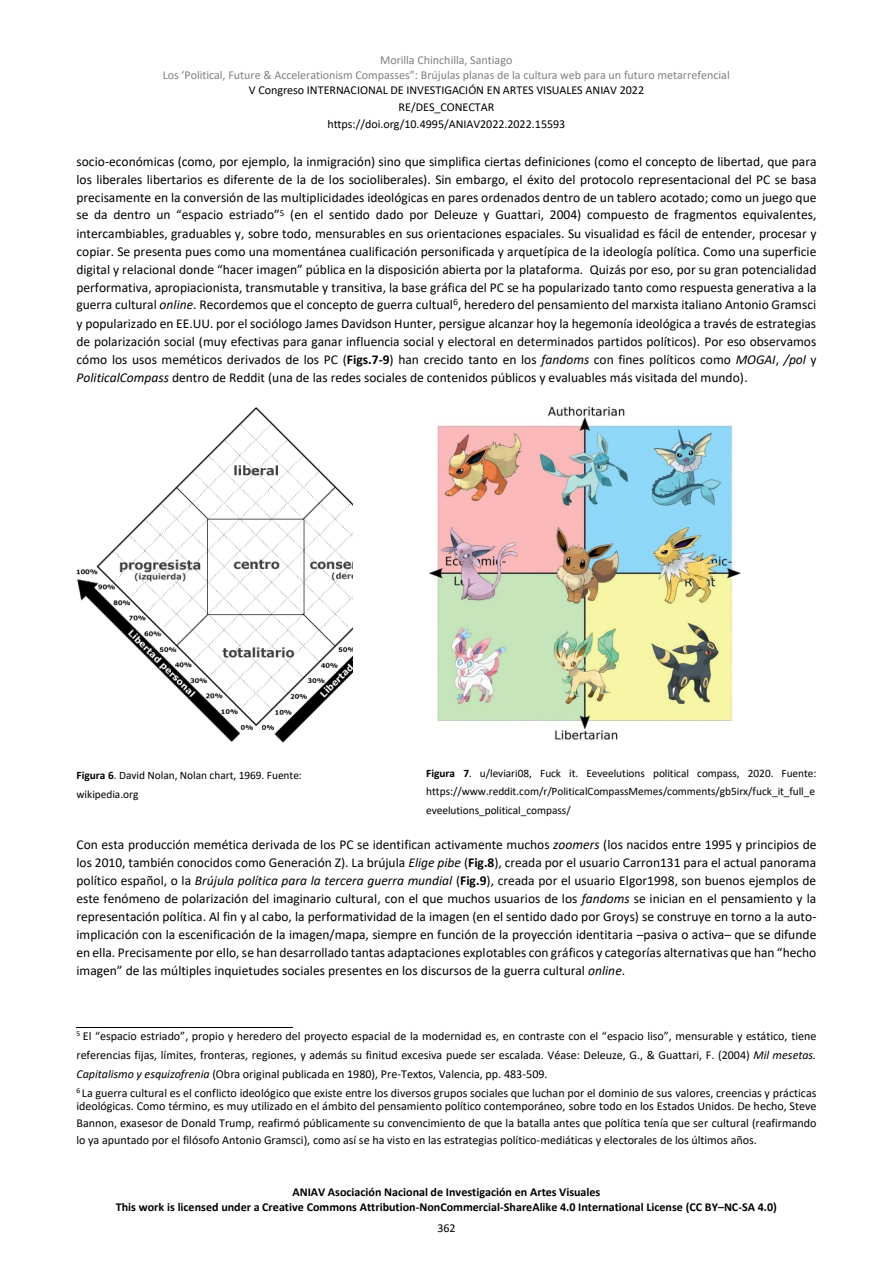
<style>
.page{position:relative;width:893px;height:1264px;background:#fff}
.page>*{position:absolute;margin:0;border:0;box-sizing:border-box;transform-origin:0 0}
.t1{font:13.5px/18px "Calibri";color:#000;text-align:justify}
.t2{font:12px/19px "Calibri";letter-spacing:-.005em;color:#000;text-align:center}
.t3{font:700 12px/14.9px "Calibri";color:#000;text-align:center}
.t4{font:12px/14.7px "Calibri";letter-spacing:-.005em;color:#808080;text-align:center}
.t5{font:11.4px/18.1px "Calibri";letter-spacing:-.005em;color:#000}
.s1{font-style:italic}
.s2{font-weight:700}
</style>
<div class="page">
<hr style="left:76px;top:1026px;width:216px;height:1px;background:#000">
<img style="left:77px;top:407px;width:276px;height:336px">
<img style="left:429px;top:406px;width:311px;height:335px">
<p class="t4" style="left:163px;top:53px;width:568px">Morilla Chinchilla, Santiago<br>Los ‘Political, Future &amp; Accelerationism Compasses”: Brújulas planas de la cultura web para un futuro metarrefencial</p>
<p class="t2" style="left:249px;top:81px;width:397px;line-height:16.8px">V Congreso INTERNACIONAL DE INVESTIGACIÓN EN ARTES VISUALES ANIAV 2022<br>RE/DES_CONECTAR<br>https://doi.org/10.4995/ANIAV2022.2022.15593</p>
<p class="t1" style="left:76px;top:152px;width:741px">socio-económicas (como, por ejemplo, la inmigración) sino que simplifica ciertas definiciones (como el concepto de libertad, que para los liberales libertarios es diferente de la de los socioliberales). Sin embargo, el éxito del protocolo representacional del PC se basa precisamente en la conversión de las multiplicidades ideológicas en pares ordenados dentro de un tablero acotado; como un juego que se da dentro un “espacio estriado”<sup>5</sup> (en el sentido dado por Deleuze y Guattari, 2004) compuesto de fragmentos equivalentes,</p>
<p class="t1" style="left:76px;top:224px;width:741px">intercambiables, graduables y, sobre todo, mensurables en sus orientaciones espaciales. Su visualidad es fácil de entender, procesar y copiar. Se presenta pues como una momentánea cualificación personificada y arquetípica de la ideología política. Como una superficie digital y relacional donde “hacer imagen” pública en la disposición abierta por la plataforma. Quizás por eso, por su gran potencialidad performativa, apropiacionista, transmutable y transitiva, la base gráfica del PC se ha popularizado tanto como respuesta generativa a la guerra cultural <span class="s1">online</span>. Recordemos que el concepto de guerra cultual<sup>6</sup>, heredero del pensamiento del marxista italiano Antonio Gramsci</p>
<p class="t1" style="left:76px;top:314px;width:741px">y popularizado en EE.UU. por el sociólogo James Davidson Hunter, persigue alcanzar hoy la hegemonía ideológica a través de estrategias de polarización social (muy efectivas para ganar influencia social y electoral en determinados partidos políticos). Por eso observamos cómo los usos meméticos derivados de los PC (<span class="s2">Figs.7-9</span>) han crecido tanto en los <span class="s1">fandoms</span> con fines políticos como <span class="s1">MOGAI</span>, <span class="s1">/pol</span> y <span class="s1">PoliticalCompass</span> dentro de Reddit (una de las redes sociales de contenidos públicos y evaluables más visitada del mundo).</p>
<p class="t5" style="left:76px;top:766px;width:227px"><span class="s2">Figura 6</span>. David Nolan, Nolan chart, 1969. Fuente: wikipedia.org</p>
<p class="t5" style="left:426px;top:764px;width:392px"><span class="s2">Figura 7</span>. u/leviari08, Fuck it. Eeveelutions political compass, 2020. Fuente: https://www.reddit.com/r/PoliticalCompassMemes/comments/gb5irx/fuck_it_full_e eveelutions_political_compass/</p>
<p class="t1" style="left:76px;top:834px;width:741px">Con esta producción memética derivada de los PC se identifican activamente muchos <span class="s1">zoomers</span> (los nacidos entre 1995 y principios de los 2010, también conocidos como Generación Z). La brújula <span class="s1">Elige pibe</span> (<span class="s2">Fig.8</span>), creada por el usuario Carron131 para el actual panorama político español, o la <span class="s1">Brújula política para la tercera guerra mundial</span> (<span class="s2">Fig.9</span>), creada por el usuario Elgor1998, son buenos ejemplos de este fenómeno de polarización del imaginario cultural, con el que muchos usuarios de los <span class="s1">fandoms</span> se inician en el pensamiento y la representación política. Al fin y al cabo, la performatividad de la imagen (en el sentido dado por Groys) se construye en torno a la auto&shy;implicación con la escenificación de la imagen/mapa, siempre en función de la proyección identitaria –pasiva o activa– que se difunde en ella. Precisamente por ello, se han desarrollado tantas adaptaciones explotables con gráficos y categorías alternativas que han “hecho imagen” de las múltiples inquietudes sociales presentes en los discursos de la guerra cultural <span class="s1">online</span>.</p>
<h1 class="t2" style="left:76px;top:1025px;width:741px;text-align:left"><sup>5</sup> El “espacio estriado”, propio y heredero del proyecto espacial de la modernidad es, en contraste con el “espacio liso”, mensurable y estático, tiene referencias fijas, límites, fronteras, regiones, y además su finitud excesiva puede ser escalada. Véase: Deleuze, G., &amp; Guattari, F. (2004) <span class="s1">Mil mesetas.<br>Capitalismo y esquizofrenia</span> (Obra original publicada en 1980), Pre-Textos, Valencia, pp. 483-509.<br><sup>6</sup> La guerra cultural es el conflicto ideológico que existe entre los diversos grupos sociales que luchan por el dominio de sus valores, creencias y prácticas</h1>
<h1 class="t2" style="left:76px;top:1097px;width:741px;line-height:16.5px;text-align:justify">ideológicas. Como término, es muy utilizado en el ámbito del pensamiento político contemporáneo, sobre todo en los Estados Unidos. De hecho, Steve Bannon, exasesor de Donald Trump, reafirmó públicamente su convencimiento de que la batalla antes que política tenía que ser cultural (reafirmando lo ya apuntado por el filósofo Antonio Gramsci), como así se ha visto en las estrategias político-mediáticas y electorales de los últimos años.</h1>
<h1 class="t3" style="left:116px;top:1184px;width:662px">ANIAV Asociación Nacional de Investigación en Artes Visuales<br>This work is licensed under a Creative Commons Attribution-NonCommercial-ShareAlike 4.0 International License (CC BY–NC-SA 4.0)</h1>
<p class="t2" style="left:437px;top:1217px;width:20px">362</p>
</div>
